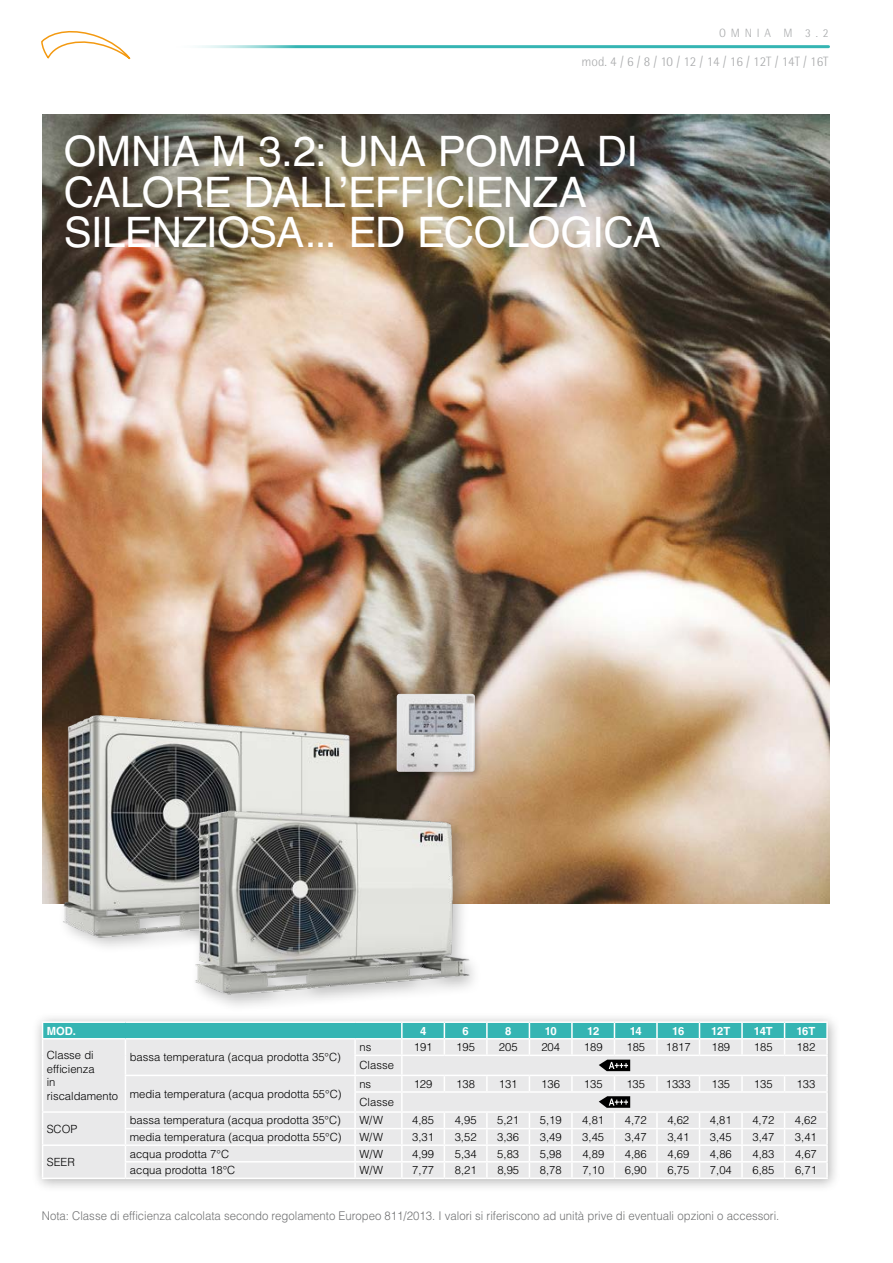
<style>
.page{position:relative;width:893px;height:1263px;background:#fff}
.page>*{position:absolute;margin:0;border:0;box-sizing:border-box;transform-origin:0 0}
.t1{font:42px/40.5px "Helvetica LT Std";letter-spacing:-.015em;color:#fff}
.t2{font:300 13.5px "Rotis Semi Sans Pro";color:#a9aaac}
.t3{font:300 12px "Helvetica LT Std";color:#707172;scale:.95 1}
.t4{font:300 12px "Rotis Semi Sans Pro";letter-spacing:.4em;color:#a9aaac}
.t5{font:300 11.25px/13.5px "Helvetica LT Std";color:#000}
.t6{font:700 11.25px "Helvetica LT Std";letter-spacing:-.035em;color:#fff}
</style>
<div class="page">
<img style="left:43px;top:115px;width:786px;height:789px">
<hr style="left:169px;top:45px;width:659px;height:3px;background:#35b5b3">
<svg style="left:41px;top:31px;width:90px;height:29px"></svg>
<img style="left:55px;top:698px;width:318px;height:249px">
<div style="left:190px;top:804px;width:295px;height:209px;background:#000;opacity:.25"></div>
<img style="left:181px;top:804px;width:296px;height:199px">
<div style="left:32px;top:1011px;width:809px;height:181px;background:#000;opacity:.3"></div>
<hr style="left:42px;top:1021px;width:83px;height:2px;background:#fff">
<hr style="left:125px;top:1021px;width:230px;height:2px;background:#fff">
<hr style="left:355px;top:1021px;width:47px;height:2px;background:#fff">
<hr style="left:42px;top:1177px;width:83px;height:2px;background:#fff">
<hr style="left:125px;top:1177px;width:230px;height:2px;background:#fff">
<hr style="left:355px;top:1177px;width:47px;height:2px;background:#fff">
<hr style="left:402px;top:1177px;width:42px;height:2px;background:#fff">
<hr style="left:444px;top:1177px;width:43px;height:2px;background:#fff">
<hr style="left:487px;top:1177px;width:42px;height:2px;background:#fff">
<hr style="left:529px;top:1177px;width:43px;height:2px;background:#fff">
<hr style="left:572px;top:1177px;width:42px;height:2px;background:#fff">
<hr style="left:614px;top:1177px;width:43px;height:2px;background:#fff">
<hr style="left:657px;top:1177px;width:42px;height:2px;background:#fff">
<hr style="left:699px;top:1177px;width:43px;height:2px;background:#fff">
<hr style="left:742px;top:1177px;width:43px;height:2px;background:#fff">
<hr style="left:785px;top:1177px;width:43px;height:2px;background:#fff">
<hr style="left:402px;top:1021px;width:42px;height:2px;background:#fff">
<hr style="left:444px;top:1021px;width:43px;height:2px;background:#fff">
<hr style="left:487px;top:1021px;width:42px;height:2px;background:#fff">
<hr style="left:529px;top:1021px;width:43px;height:2px;background:#fff">
<hr style="left:572px;top:1021px;width:42px;height:2px;background:#fff">
<hr style="left:614px;top:1021px;width:43px;height:2px;background:#fff">
<hr style="left:657px;top:1021px;width:42px;height:2px;background:#fff">
<hr style="left:699px;top:1021px;width:43px;height:2px;background:#fff">
<hr style="left:742px;top:1021px;width:43px;height:2px;background:#fff">
<hr style="left:785px;top:1021px;width:43px;height:2px;background:#fff">
<svg style="left:42px;top:1022px;width:786px;height:155px;background:#d9e5e5"></svg>
<div style="left:393px;top:690px;width:89px;height:89px;background:#000;opacity:.25"></div>
<img style="left:397px;top:694px;width:78px;height:78px">
<p class="t4" style="left:719px;top:26px;width:111px">OMNIA M 3.2</p>
<p class="t2" style="left:581px;top:53px;width:248px">mod. 4 / 6 / 8 / 10 / 12 / 14 / 16 / 12T / 14T / 16T</p>
<h1 class="t1" style="left:64px;top:131px;width:598px">OMNIA M 3.2: UNA POMPA DI<br>CALORE DALL’EFFICIENZA<br>SILENZIOSA... ED ECOLOGICA</h1>
<p class="t6" style="left:47px;top:1024px;width:31px">MOD.</p>
<p class="t6" style="left:420px;top:1024px;width:8px">4</p>
<p class="t6" style="left:462px;top:1024px;width:8px">6</p>
<p class="t6" style="left:505px;top:1024px;width:8px">8</p>
<p class="t6" style="left:545px;top:1024px;width:13px">10</p>
<p class="t6" style="left:587px;top:1024px;width:14px">12</p>
<p class="t6" style="left:630px;top:1024px;width:14px">14</p>
<p class="t6" style="left:672px;top:1024px;width:14px">16</p>
<p class="t6" style="left:711px;top:1024px;width:20px">12T</p>
<p class="t6" style="left:754px;top:1024px;width:20px">14T</p>
<p class="t6" style="left:796px;top:1024px;width:20px">16T</p>
<p class="t5" style="left:47px;top:1048px;width:73px">Classe di efficienza<br>in riscaldamento</p>
<p class="t5" style="left:130px;top:1050px;width:213px">bassa temperatura (acqua prodotta 35°C)</p>
<p class="t5" style="left:359px;top:1040px;width:13px">ns</p>
<p class="t5" style="left:414px;top:1040px;width:20px">191</p>
<p class="t5" style="left:456px;top:1040px;width:20px">195</p>
<p class="t5" style="left:499px;top:1040px;width:20px">205</p>
<p class="t5" style="left:541px;top:1040px;width:20px">204</p>
<p class="t5" style="left:584px;top:1040px;width:20px">189</p>
<p class="t5" style="left:626px;top:1040px;width:20px">185</p>
<p class="t5" style="left:666px;top:1040px;width:27px">1817</p>
<p class="t5" style="left:711px;top:1040px;width:20px">189</p>
<p class="t5" style="left:754px;top:1040px;width:20px">185</p>
<p class="t5" style="left:796px;top:1040px;width:20px">182</p>
<p class="t5" style="left:359px;top:1058px;width:36px">Classe</p>
<p class="t5" style="left:359px;top:1077px;width:13px">ns</p>
<p class="t5" style="left:414px;top:1077px;width:20px">129</p>
<p class="t5" style="left:456px;top:1077px;width:20px">138</p>
<p class="t5" style="left:499px;top:1077px;width:20px">131</p>
<p class="t5" style="left:541px;top:1077px;width:20px">136</p>
<p class="t5" style="left:584px;top:1077px;width:20px">135</p>
<p class="t5" style="left:626px;top:1077px;width:20px">135</p>
<p class="t5" style="left:666px;top:1077px;width:27px">1333</p>
<p class="t5" style="left:711px;top:1077px;width:20px">135</p>
<p class="t5" style="left:754px;top:1077px;width:20px">135</p>
<p class="t5" style="left:796px;top:1077px;width:20px">133</p>
<p class="t5" style="left:359px;top:1095px;width:36px">Classe</p>
<p class="t5" style="left:130px;top:1087px;width:213px">media temperatura (acqua prodotta 55°C)</p>
<p class="t5" style="left:47px;top:1122px;width:32px">SCOP</p>
<p class="t5" style="left:47px;top:1155px;width:30px">SEER</p>
<p class="t5" style="left:130px;top:1113px;width:213px">bassa temperatura (acqua prodotta 35°C)</p>
<p class="t5" style="left:359px;top:1113px;width:25px">W/W</p>
<p class="t5" style="left:412px;top:1113px;width:23px">4,85</p>
<p class="t5" style="left:455px;top:1113px;width:23px">4,95</p>
<p class="t5" style="left:497px;top:1113px;width:23px">5,21</p>
<p class="t5" style="left:540px;top:1113px;width:23px">5,19</p>
<p class="t5" style="left:582px;top:1113px;width:23px">4,81</p>
<p class="t5" style="left:625px;top:1113px;width:23px">4,72</p>
<p class="t5" style="left:667px;top:1113px;width:23px">4,62</p>
<p class="t5" style="left:710px;top:1113px;width:23px">4,81</p>
<p class="t5" style="left:752px;top:1113px;width:23px">4,72</p>
<p class="t5" style="left:795px;top:1113px;width:23px">4,62</p>
<p class="t5" style="left:130px;top:1130px;width:213px">media temperatura (acqua prodotta 55°C)</p>
<p class="t5" style="left:359px;top:1130px;width:25px">W/W</p>
<p class="t5" style="left:412px;top:1130px;width:23px">3,31</p>
<p class="t5" style="left:455px;top:1130px;width:23px">3,52</p>
<p class="t5" style="left:497px;top:1130px;width:23px">3,36</p>
<p class="t5" style="left:540px;top:1130px;width:23px">3,49</p>
<p class="t5" style="left:582px;top:1130px;width:23px">3,45</p>
<p class="t5" style="left:625px;top:1130px;width:23px">3,47</p>
<p class="t5" style="left:667px;top:1130px;width:23px">3,41</p>
<p class="t5" style="left:710px;top:1130px;width:23px">3,45</p>
<p class="t5" style="left:752px;top:1130px;width:23px">3,47</p>
<p class="t5" style="left:795px;top:1130px;width:23px">3,41</p>
<p class="t5" style="left:130px;top:1147px;width:101px">acqua prodotta 7°C</p>
<p class="t5" style="left:359px;top:1147px;width:25px">W/W</p>
<p class="t5" style="left:412px;top:1147px;width:23px">4,99</p>
<p class="t5" style="left:455px;top:1147px;width:23px">5,34</p>
<p class="t5" style="left:497px;top:1147px;width:23px">5,83</p>
<p class="t5" style="left:540px;top:1147px;width:23px">5,98</p>
<p class="t5" style="left:582px;top:1147px;width:23px">4,89</p>
<p class="t5" style="left:625px;top:1147px;width:23px">4,86</p>
<p class="t5" style="left:667px;top:1147px;width:23px">4,69</p>
<p class="t5" style="left:710px;top:1147px;width:23px">4,86</p>
<p class="t5" style="left:752px;top:1147px;width:23px">4,83</p>
<p class="t5" style="left:795px;top:1147px;width:23px">4,67</p>
<p class="t5" style="left:130px;top:1163px;width:107px">acqua prodotta 18°C</p>
<p class="t5" style="left:359px;top:1163px;width:25px">W/W</p>
<p class="t5" style="left:412px;top:1163px;width:23px">7,77</p>
<p class="t5" style="left:455px;top:1163px;width:23px">8,21</p>
<p class="t5" style="left:497px;top:1163px;width:23px">8,95</p>
<p class="t5" style="left:540px;top:1163px;width:23px">8,78</p>
<p class="t5" style="left:582px;top:1163px;width:23px">7,10</p>
<p class="t5" style="left:625px;top:1163px;width:23px">6,90</p>
<p class="t5" style="left:667px;top:1163px;width:23px">6,75</p>
<p class="t5" style="left:710px;top:1163px;width:23px">7,04</p>
<p class="t5" style="left:752px;top:1163px;width:23px">6,85</p>
<p class="t5" style="left:795px;top:1163px;width:23px">6,71</p>
<p class="t3" style="left:42px;top:1208px;width:778px">Nota: Classe di efficienza calcolata secondo regolamento Europeo 811/2013. I valori si riferiscono ad unità prive di eventuali opzioni o accessori.</p>
</div>
